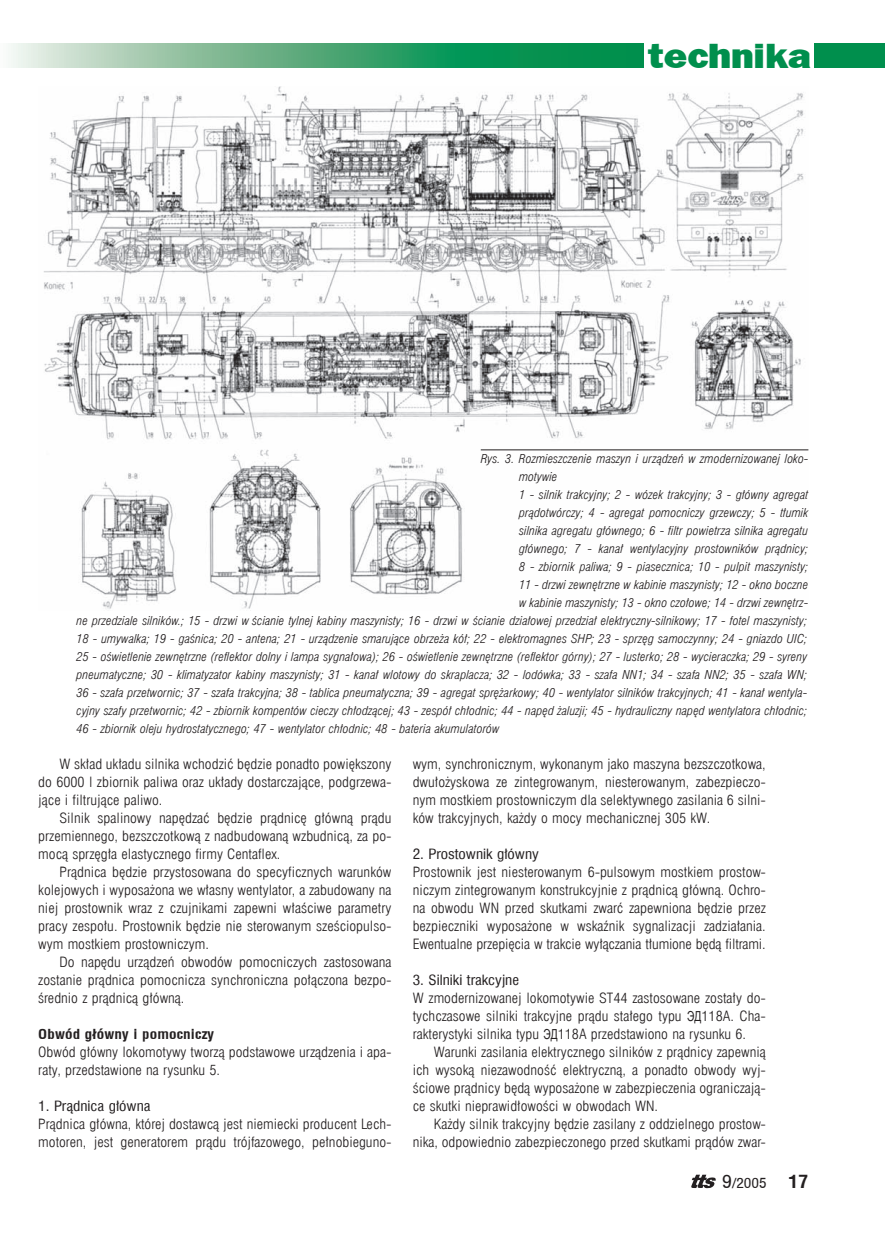
<style>
.page{position:relative;width:885px;height:1238px;background:#fff}
.page>*{position:absolute;margin:0;border:0;box-sizing:border-box;transform-origin:0 0}
.t1{font:36px "Frankfurt Goth Hvypl";color:#008f4d;scale:1.1 1}
.t2{font:13.8px/18px "Swis 721 Lt Cn EU Normal";color:#231f20;text-align:justify;scale:1.1 1}
.t3{font:13.8px "Swis 721 Cn EU Normal";color:#231f20;scale:1.1 1}
.t4{font:700 13.8px "Switzerland Condpl";color:#231f20;scale:1.1 1}
.t5{font:13.8px "Switzerland Condpl";color:#231f20;scale:1.1 1}
.t6{font:12px "Swis 721 Lt Cn EU Italic";color:#231f20;scale:1.1 1}
.s1{font-family:"Arial"}
.s2{font-size:18px}
.s3{font-weight:700;font-size:18px}
</style>
<div class="page">
<div style="left:814px;top:43px;width:70px;height:25px;background:#008f4d"></div>
<svg style="left:11px;top:43px;width:632px;height:25px"></svg>
<svg style="left:691px;top:1174px;width:24px;height:13px"></svg>
<img style="left:44px;top:86px;width:764px;height:523px">
<hr style="left:480px;top:449px;width:328px;height:1px;background:#231f20">
<h1 class="t1" style="left:648px;top:33px;width:149px">technika</h1>
<p class="t6" style="left:480px;top:451px;width:299px">Rys. 3. Rozmieszczenie maszyn i urządzeń w zmodernizowanej loko-</p>
<p class="t6" style="left:519px;top:469px;width:36px">motywie</p>
<p class="t6" style="left:519px;top:487px;width:264px">1 - silnik trakcyjny; 2 - wózek trakcyjny; 3 - główny agregat</p>
<p class="t6" style="left:519px;top:505px;width:264px">prądotwórczy; 4 - agregat pomocniczy grzewczy; 5 - tłumik</p>
<p class="t6" style="left:519px;top:523px;width:264px">silnika agregatu głównego; 6 - filtr powietrza silnika agregatu</p>
<p class="t6" style="left:519px;top:541px;width:264px">głównego; 7 - kanał wentylacyjny prostowników prądnicy;</p>
<p class="t6" style="left:519px;top:559px;width:264px">8 - zbiornik paliwa; 9 - piasecznica; 10 - pulpit maszynisty;</p>
<p class="t6" style="left:519px;top:577px;width:264px">11 - drzwi zewnętrzne w kabinie maszynisty; 12 - okno boczne</p>
<p class="t6" style="left:519px;top:595px;width:264px">w kabinie maszynisty; 13 - okno czołowe; 14 - drzwi zewnętrz-</p>
<p class="t6" style="left:77px;top:613px;width:665px">ne przedziale silników.; 15 - drzwi w ścianie tylnej kabiny maszynisty; 16 - drzwi w ścianie działowej przedział elektryczny-silnikowy; 17 - fotel maszynisty;</p>
<p class="t6" style="left:77px;top:631px;width:665px">18 - umywalka; 19 - gaśnica; 20 - antena; 21 - urządzenie smarujące obrzeża kół; 22 - elektromagnes SHP; 23 - sprzęg samoczynny; 24 - gniazdo UIC;</p>
<p class="t6" style="left:77px;top:649px;width:665px">25 - oświetlenie zewnętrzne (reflektor dolny i lampa sygnałowa); 26 - oświetlenie zewnętrzne (reflektor górny); 27 - lusterko; 28 - wycieraczka; 29 - syreny</p>
<p class="t6" style="left:77px;top:667px;width:665px">pneumatyczne; 30 - klimatyzator kabiny maszynisty; 31 - kanał wlotowy do skraplacza; 32 - lodówka; 33 - szafa NN1; 34 - szafa NN2; 35 - szafa WN;</p>
<p class="t6" style="left:77px;top:685px;width:665px">36 - szafa przetwornic; 37 - szafa trakcyjna; 38 - tablica pneumatyczna; 39 - agregat sprężarkowy; 40 - wentylator silników trakcyjnych; 41 - kanał wentyla-</p>
<p class="t6" style="left:77px;top:703px;width:665px">cyjny szafy przetwornic; 42 - zbiornik kompentów cieczy chłodzącej; 43 - zespół chłodnic; 44 - napęd żaluzji; 45 - hydrauliczny napęd wentylatora chłodnic;</p>
<p class="t6" style="left:77px;top:721px;width:386px">46 - zbiornik oleju hydrostatycznego; 47 - wentylator chłodnic; 48 - bateria akumulatorów</p>
<p class="t2" style="left:38px;top:755px;width:322px;text-indent:21px">W skład układu silnika wchodzić będzie ponadto powiększony do 6000 l zbiornik paliwa oraz układy dostarczające, podgrzewa&shy;jące i filtrujące paliwo.</p>
<p class="t2" style="left:38px;top:809px;width:322px;text-indent:21px">Silnik spalinowy napędzać będzie prądnicę główną prądu przemiennego, bezszczotkową z nadbudowaną wzbudnicą, za po&shy;mocą sprzęgła elastycznego firmy Centaflex.</p>
<p class="t2" style="left:38px;top:863px;width:322px;text-indent:21px">Prądnica będzie przystosowana do specyficznych warunków kolejowych i wyposażona we własny wentylator, a zabudowany na niej prostownik wraz z czujnikami zapewni właściwe parametry pracy zespołu. Prostownik będzie nie sterowanym sześciopulso&shy;wym mostkiem prostowniczym.</p>
<p class="t2" style="left:38px;top:953px;width:322px;text-indent:21px">Do napędu urządzeń obwodów pomocniczych zastosowana zostanie prądnica pomocnicza synchroniczna połączona bezpo&shy;średnio z prądnicą główną.</p>
<p class="t4" style="left:38px;top:1025px;width:161px">Obwód główny i pomocniczy</p>
<p class="t2" style="left:38px;top:1043px;width:322px">Obwód główny lokomotywy tworzą podstawowe urządzenia i apa&shy;raty, przedstawione na rysunku 5.</p>
<p class="t3" style="left:38px;top:1097px;width:104px">1. Prądnica główna</p>
<p class="t2" style="left:38px;top:1115px;width:322px">Prądnica główna, której dostawcą jest niemiecki producent Lech&shy;motoren, jest generatorem prądu trójfazowego, pełnobieguno-</p>
<p class="t2" style="left:412px;top:755px;width:322px">wym, synchronicznym, wykonanym jako maszyna bezszczotkowa, dwułożyskowa ze zintegrowanym, niesterowanym, zabezpieczo&shy;nym mostkiem prostowniczym dla selektywnego zasilania 6 silni&shy;ków trakcyjnych, każdy o mocy mechanicznej 305 kW.</p>
<p class="t3" style="left:412px;top:845px;width:116px">2. Prostownik główny</p>
<p class="t2" style="left:412px;top:863px;width:322px">Prostownik jest niesterowanym 6-pulsowym mostkiem prostow&shy;niczym zintegrowanym konstrukcyjnie z prądnicą główną. Ochro&shy;na obwodu WN przed skutkami zwarć zapewniona będzie przez bezpieczniki wyposażone w wskaźnik sygnalizacji zadziałania.<br>Ewentualne przepięcia w trakcie wyłączania tłumione będą filtrami.</p>
<p class="t3" style="left:412px;top:971px;width:98px">3. Silniki trakcyjne</p>
<p class="t2" style="left:412px;top:989px;width:322px">W zmodernizowanej lokomotywie ST44 zastosowane zostały do&shy;tychczasowe silniki trakcyjne prądu stałego typu <span class="s1">ЭД</span>118A. Cha&shy;rakterystyki silnika typu <span class="s1">ЭД</span>118A przedstawiono na rysunku 6.</p>
<p class="t2" style="left:412px;top:1043px;width:322px;text-indent:21px">Warunki zasilania elektrycznego silników z prądnicy zapewnią ich wysoką niezawodność elektryczną, a ponadto obwody wyj&shy;ściowe prądnicy będą wyposażone w zabezpieczenia ograniczają&shy;ce skutki nieprawidłowości w obwodach WN.</p>
<p class="t2" style="left:412px;top:1115px;width:322px;text-align:right">Każdy silnik trakcyjny będzie zasilany z oddzielnego prostow&shy;nika, odpowiednio zabezpieczonego przed skutkami prądów zwar-</p>
<p class="t5" style="left:722px;top:1173px;width:80px"><span class="s2">9</span>/2005 <span class="s3">17</span></p>
</div>
